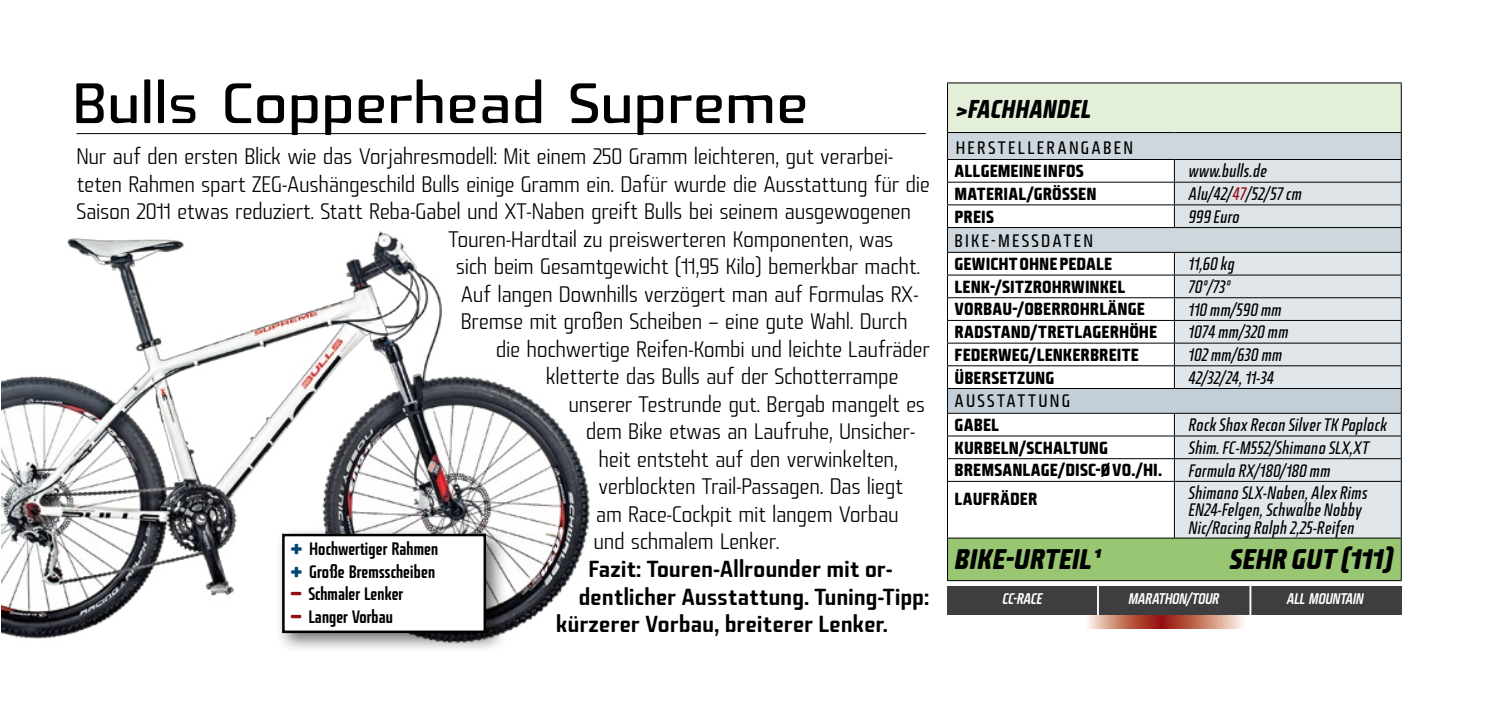
<style>
.page{position:relative;width:1489px;height:709px;background:#fff}
.page>*{position:absolute;margin:0;border:0;box-sizing:border-box;transform-origin:0 0}
.t1{font:55px "Fishmonger EER";color:#000}
.t2{font:italic 27.5px "Fishmonger CB";color:#000}
.t3{font:italic 25px "Fishmonger ECB";letter-spacing:.01em;color:#000}
.t4{font:22.5px "Fishmonger MS";letter-spacing:-.01em;color:#000}
.t5{font:21.75px "Fishmonger ML";letter-spacing:-.015em;color:#000}
.t6{font:italic 17.5px/17.5px "Fishmonger ECR";color:#000}
.t7{font:17.5px/22.5px "Fishmonger ECS";letter-spacing:-.025em;color:#000}
.t8{font:17.5px "Fishmonger CR";letter-spacing:.13em;color:#000}
.t9{font:17px "Fishmonger CB";letter-spacing:.01em;color:#000}
.t10{font:italic 15px "Fishmonger ECS";letter-spacing:-.02em;color:#fff}
.s1{font-family:"Fishmonger CB";font-size:23.75px;color:#004573}
.s2{font-family:"Fishmonger CB";font-size:23.75px;color:#930e14}
.s3{color:#930e14}
</style>
<div class="page">
<img style="left:1px;top:231px;width:589px;height:408px">
<div style="left:947px;top:83px;width:454px;height:49px;background:#e3efd8"></div>
<div style="left:948px;top:133px;width:225px;height:26px;background:#ced7dd"></div>
<svg style="left:948px;top:181px;width:225px;height:300px"></svg>
<div style="left:1174px;top:482px;width:226px;height:55px;background:#e1e6ea"></div>
<div style="left:947px;top:388px;width:454px;height:25px;background:#c3ced6"></div>
<div style="left:947px;top:538px;width:454px;height:42px;background:#99c672"></div>
<hr style="left:947px;top:82px;width:227px;height:1px;background:#000">
<hr style="left:947px;top:83px;width:1px;height:49px;background:#000">
<hr style="left:1174px;top:82px;width:227px;height:1px;background:#000">
<hr style="left:1400px;top:83px;width:1px;height:49px;background:#000">
<hr style="left:947px;top:227px;width:227px;height:1px;background:#000">
<hr style="left:947px;top:252px;width:227px;height:1px;background:#000">
<hr style="left:947px;top:275px;width:227px;height:1px;background:#000">
<hr style="left:947px;top:297px;width:227px;height:1px;background:#000">
<hr style="left:947px;top:320px;width:227px;height:1px;background:#000">
<hr style="left:947px;top:343px;width:227px;height:1px;background:#000">
<hr style="left:947px;top:365px;width:227px;height:1px;background:#000">
<hr style="left:947px;top:388px;width:227px;height:1px;background:#000">
<hr style="left:947px;top:413px;width:227px;height:1px;background:#000">
<hr style="left:947px;top:435px;width:227px;height:1px;background:#000">
<hr style="left:947px;top:458px;width:227px;height:1px;background:#000">
<hr style="left:947px;top:481px;width:227px;height:1px;background:#000">
<hr style="left:947px;top:482px;width:1px;height:55px;background:#000">
<hr style="left:1174px;top:481px;width:227px;height:1px;background:#000">
<hr style="left:1173px;top:482px;width:1px;height:55px;background:#000">
<hr style="left:1400px;top:482px;width:1px;height:55px;background:#000">
<hr style="left:947px;top:537px;width:227px;height:1px;background:#000">
<hr style="left:947px;top:538px;width:1px;height:42px;background:#000">
<hr style="left:1174px;top:537px;width:227px;height:1px;background:#000">
<hr style="left:1400px;top:538px;width:1px;height:42px;background:#000">
<hr style="left:947px;top:580px;width:227px;height:1px;background:#000">
<hr style="left:1174px;top:580px;width:227px;height:1px;background:#000">
<hr style="left:947px;top:132px;width:227px;height:1px;background:#000">
<hr style="left:1174px;top:132px;width:227px;height:1px;background:#000">
<hr style="left:947px;top:159px;width:227px;height:1px;background:#000">
<hr style="left:947px;top:182px;width:227px;height:1px;background:#000">
<svg style="left:947px;top:133px;width:1px;height:348px"></svg>
<svg style="left:1173px;top:133px;width:228px;height:348px;background:#d3d8dd"></svg>
<hr style="left:947px;top:204px;width:227px;height:1px;background:#000">
<hr style="left:1174px;top:204px;width:227px;height:1px;background:#000">
<div style="left:946px;top:586px;width:455px;height:28px;background:#3e3e40"></div>
<hr style="left:1249px;top:585px;width:2px;height:32px;background:#fff">
<hr style="left:1096px;top:585px;width:2px;height:32px;background:#fff">
<hr style="left:76px;top:133px;width:849px;height:1px;background:#000">
<svg style="left:1088px;top:615px;width:155px;height:13px;background:#c57a68"></svg>
<div style="left:274px;top:526px;width:233px;height:127px;background:#000;opacity:.55"></div>
<div style="left:283px;top:535px;width:202px;height:97px;background:#fff"></div>
<div style="left:282px;top:534px;width:204px;height:99px;border:2px solid #000"></div>
<h1 class="t1" style="left:72px;top:67px;width:737px">Bulls Copperhead supreme</h1>
<p class="t5" style="left:76px;top:142px;width:818px">Nur auf den ersten Blick wie das Vorjahresmodell: Mit einem 250 Gramm leichteren, gut verarbei-</p>
<p class="t5" style="left:76px;top:170px;width:855px">teten Rahmen spart ZEG-Aushängeschild Bulls einige Gramm ein. Dafür wurde die Ausstattung für die</p>
<p class="t5" style="left:76px;top:197px;width:836px">Saison 2011 etwas reduziert. Statt Reba-Gabel und XT-Naben greift Bulls bei seinem ausgewogenen</p>
<p class="t5" style="left:448px;top:225px;width:446px">Touren-Hardtail zu preiswerteren Komponenten, was</p>
<p class="t5" style="left:456px;top:252px;width:466px">sich beim Gesamtgewicht (11,95 Kilo) bemerkbar macht.</p>
<p class="t5" style="left:461px;top:280px;width:459px">Auf langen Downhills verzögert man auf Formulas RX-</p>
<p class="t5" style="left:461px;top:307px;width:448px">Bremse mit großen Scheiben – eine gute Wahl. Durch</p>
<p class="t5" style="left:496px;top:335px;width:435px">die hochwertige Reifen-Kombi und leichte Laufräder</p>
<p class="t5" style="left:546px;top:362px;width:354px">kletterte das Bulls auf der Schotterrampe</p>
<p class="t5" style="left:568px;top:390px;width:358px">unserer Testrunde gut. Bergab mangelt es</p>
<p class="t5" style="left:586px;top:417px;width:331px">dem Bike etwas an Laufruhe, Unsicher-</p>
<p class="t5" style="left:598px;top:445px;width:301px">heit entsteht auf den verwinkelten,</p>
<p class="t5" style="left:598px;top:472px;width:306px">verblockten Trail-Passagen. Das liegt</p>
<p class="t5" style="left:596px;top:500px;width:304px">am Race-Cockpit mit langem Vorbau</p>
<p class="t5" style="left:593px;top:527px;width:188px">und schmalem Lenker.</p>
<p class="t4" style="left:588px;top:553px;width:306px">Fazit: touren-Allrounder mit or-</p>
<p class="t4" style="left:578px;top:581px;width:352px">dentlicher Ausstattung. tuning-tipp:</p>
<p class="t4" style="left:556px;top:608px;width:333px">kürzerer Vorbau, breiterer lenker.</p>
<p class="t7" style="left:290px;top:536px;width:150px"><span class="s1">+</span> Hochwertiger Rahmen <span class="s1">+</span> Große Bremsscheiben</p>
<p class="t7" style="left:290px;top:581px;width:114px"><span class="s2">–</span> Schmaler Lenker</p>
<p class="t7" style="left:290px;top:604px;width:104px"><span class="s2">–</span> Langer Vorbau</p>
<p class="t3" style="left:956px;top:91px;width:136px">&gt;FACHHANDEL</p>
<p class="t8" style="left:955px;top:136px;width:179px">HERSTELLERANGABEN</p>
<p class="t9" style="left:954px;top:159px;width:131px">ALLgEMEINEINFOS</p>
<p class="t6" style="left:1188px;top:162px;width:80px">www.bulls.de</p>
<p class="t9" style="left:954px;top:182px;width:143px">MATERIAL/gRöSSEN</p>
<p class="t6" style="left:1188px;top:184px;width:115px">Alu/42/<span class="s3">47</span>/52/57 cm</p>
<p class="t9" style="left:954px;top:204px;width:41px">PREIS</p>
<p class="t6" style="left:1188px;top:207px;width:53px">999 Euro</p>
<p class="t8" style="left:954px;top:229px;width:140px">BIKE-MESSDATEN</p>
<p class="t9" style="left:954px;top:252px;width:159px">gEWICHTOHNEPEDALE</p>
<p class="t6" style="left:1188px;top:254px;width:48px">11,60 kg</p>
<p class="t9" style="left:954px;top:275px;width:172px">LENK-/SITzROHRWINKEL</p>
<p class="t6" style="left:1188px;top:277px;width:43px">70º/73º</p>
<p class="t9" style="left:954px;top:297px;width:192px">VORBAU-/OBERROHRLäNgE</p>
<p class="t6" style="left:1188px;top:300px;width:95px">110 mm/590 mm</p>
<p class="t9" style="left:954px;top:320px;width:204px">RADSTAND/TRETLAgERHöHE</p>
<p class="t6" style="left:1188px;top:322px;width:101px">1074 mm/320 mm</p>
<p class="t9" style="left:954px;top:343px;width:186px">FEDERWEg/LENKERBREITE</p>
<p class="t6" style="left:1188px;top:345px;width:95px">102 mm/630 mm</p>
<p class="t9" style="left:954px;top:365px;width:101px">ÜBERSETzUNg</p>
<p class="t6" style="left:1188px;top:368px;width:87px">42/32/24, 11-34</p>
<p class="t8" style="left:954px;top:389px;width:117px">AUSSTATTUNG</p>
<p class="t9" style="left:954px;top:413px;width:46px">gABEL</p>
<p class="t6" style="left:1188px;top:415px;width:200px">Rock Shox Recon Silver TK Poplock</p>
<p class="t9" style="left:954px;top:435px;width:155px">KURBELN/SCHALTUNg</p>
<p class="t6" style="left:1188px;top:438px;width:182px">Shim. FC-M552/Shimano SLX,XT</p>
<p class="t9" style="left:954px;top:458px;width:209px">BREMSANLAgE/DISC-Ø VO./HI.</p>
<p class="t6" style="left:1188px;top:461px;width:143px">Formula RX/180/180 mm</p>
<p class="t9" style="left:954px;top:487px;width:84px">LAUFRäDER</p>
<p class="t6" style="left:1188px;top:483px;width:181px">Shimano SLX-Naben, Alex Rims<br>EN24-Felgen, Schwalbe Nobby<br>Nic/Racing Ralph 2,25-Reifen</p>
<p class="t2" style="left:954px;top:540px;width:148px">BIKE-URTEIL¹</p>
<p class="t2" style="left:1229px;top:540px;width:165px">SEHR GUT (111)</p>
<p class="t10" style="left:1002px;top:588px;width:41px">CC-RACE</p>
<p class="t10" style="left:1128px;top:588px;width:92px">MARATHON/TOUR</p>
<p class="t10" style="left:1286px;top:588px;width:78px">ALL MOUNTAIN</p>
</div>
